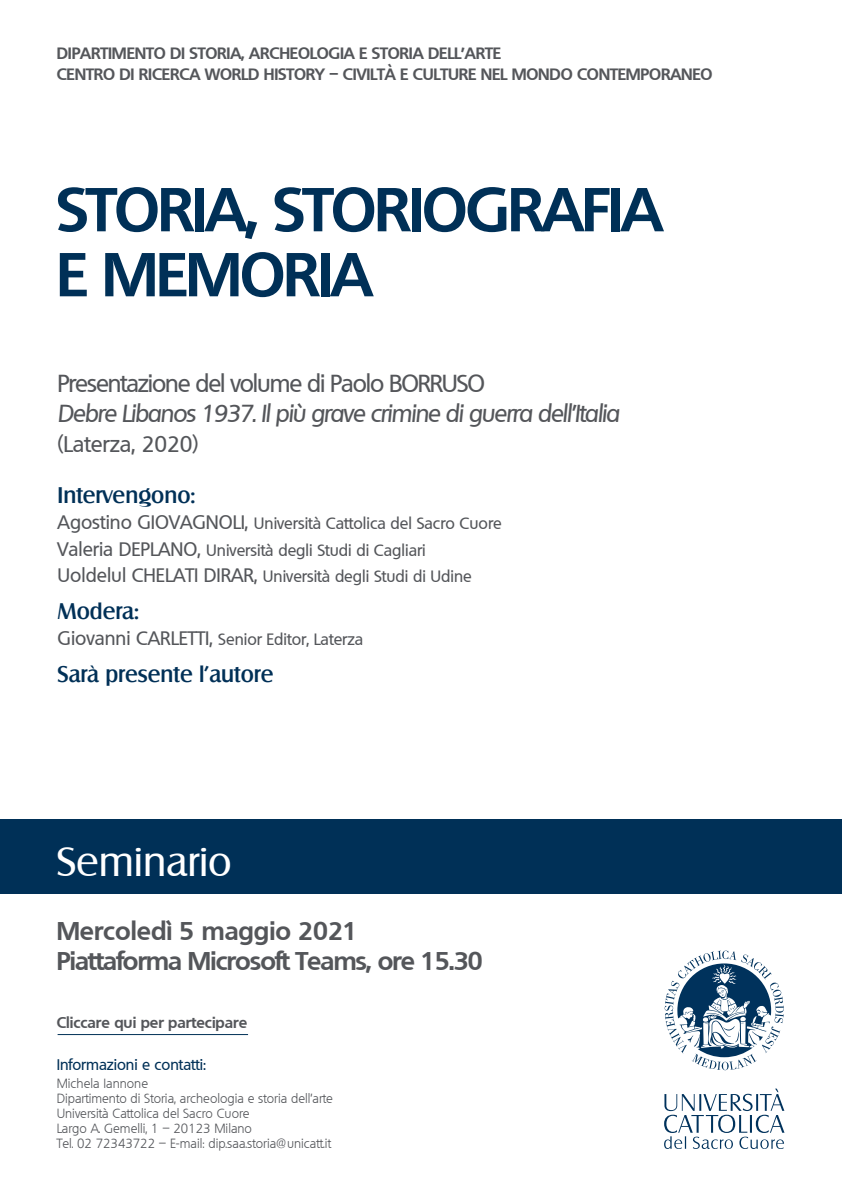
<style>
.page{position:relative;width:842px;height:1191px;background:#fff}
.page>*{position:absolute;margin:0;border:0;box-sizing:border-box;transform-origin:0 0}
.t1{font:700 60px/65px "Quebec";letter-spacing:-.025em;color:#003057}
.t2{font:40px "Salzburg";color:#fff}
.t3{font:700 25px/30px "Quebec";letter-spacing:-.03em;color:#54565a}
.t4{font:italic 500 24px "Quebec";letter-spacing:-.045em;color:#54565a}
.t5{font:500 24px "Quebec";letter-spacing:-.045em;color:#54565a}
.t6{font:500 22px "Salzburg";color:#003057}
.t7{font:500 22px "Quebec";color:#54565a}
.t8{font:500 16px/26.3px "Quebec";color:#54565a}
.t9{font:700 16px/20.8px "Quebec";letter-spacing:-.01em;color:#54565a}
.t10{font:700 15px "Quebec";color:#54565a}
.t11{font:500 15px "Quebec";color:#003057}
.t12{font:300 13px/15px "Quebec";color:#54565a}
.s1{font-size:19px}
</style>
<div class="page">
<div style="left:0;top:819px;width:842px;height:75px;background:#003057"></div>
<svg style="left:664px;top:950px;width:120px;height:120px"></svg>
<svg style="left:664px;top:1088px;width:120px;height:61px"></svg>
<hr style="left:58px;top:1034px;width:190px;height:1px;background:#003057">
<p class="t9" style="left:57px;top:42px;width:657px">DIPARTIMENTO DI STORIA, ARCHEOLOGIA E STORIA DELL’ARTE<br>CENTRO DI RICERCA WORLD HISTORY – CIVILTÀ E CULTURE NEL MONDO CONTEMPORANEO</p>
<h1 class="t1" style="left:57px;top:175px;width:607px">STORIA, STORIOGRAFIA<br>E MEMORIA</h1>
<h3 class="t5" style="left:58px;top:368px;width:429px">Presentazione del volume di Paolo BORRUSO</h3>
<h3 class="t4" style="left:58px;top:398px;width:563px">Debre Libanos 1937. Il più grave crimine di guerra dell’Italia</h3>
<h3 class="t7" style="left:58px;top:430px;width:142px">(Laterza, 2020)</h3>
<h3 class="t6" style="left:58px;top:482px;width:139px">Intervengono:</h3>
<p class="t8" style="left:58px;top:510px;width:446px"><span class="s1">Agostino GIOVAGNOLI,</span> Università Cattolica del Sacro Cuore<br><span class="s1">Valeria DEPLANO,</span> Università degli Studi di Cagliari<br><span class="s1">Uoldelul CHELATI DIRAR,</span> Università degli Studi di Udine</p>
<h3 class="t6" style="left:58px;top:597px;width:83px">Modera:</h3>
<p class="t8" style="left:58px;top:626px;width:307px"><span class="s1">Giovanni CARLETTI,</span> Senior Editor, Laterza</p>
<h3 class="t6" style="left:58px;top:660px;width:217px">Sarà presente l’autore</h3>
<h2 class="t2" style="left:57px;top:837px;width:177px">Seminario</h2>
<h3 class="t3" style="left:57px;top:915px;width:427px">Mercoledì 5 maggio 2021<br>Piattaforma Microsoft Teams, ore 15.30</h3>
<p class="t10" style="left:57px;top:1012px;width:192px">Cliccare qui per partecipare</p>
<p class="t11" style="left:57px;top:1055px;width:151px">Informazioni e contatti:</p>
<p class="t12" style="left:57px;top:1076px;width:278px">Michela Iannone<br>Dipartimento di Storia, archeologia e storia dell’arte Università Cattolica del Sacro Cuore<br>Largo A. Gemelli, 1 – 20123 Milano<br>Tel. 02 72343722 – E-mail: dip.saa.storia@unicatt.it</p>
</div>
